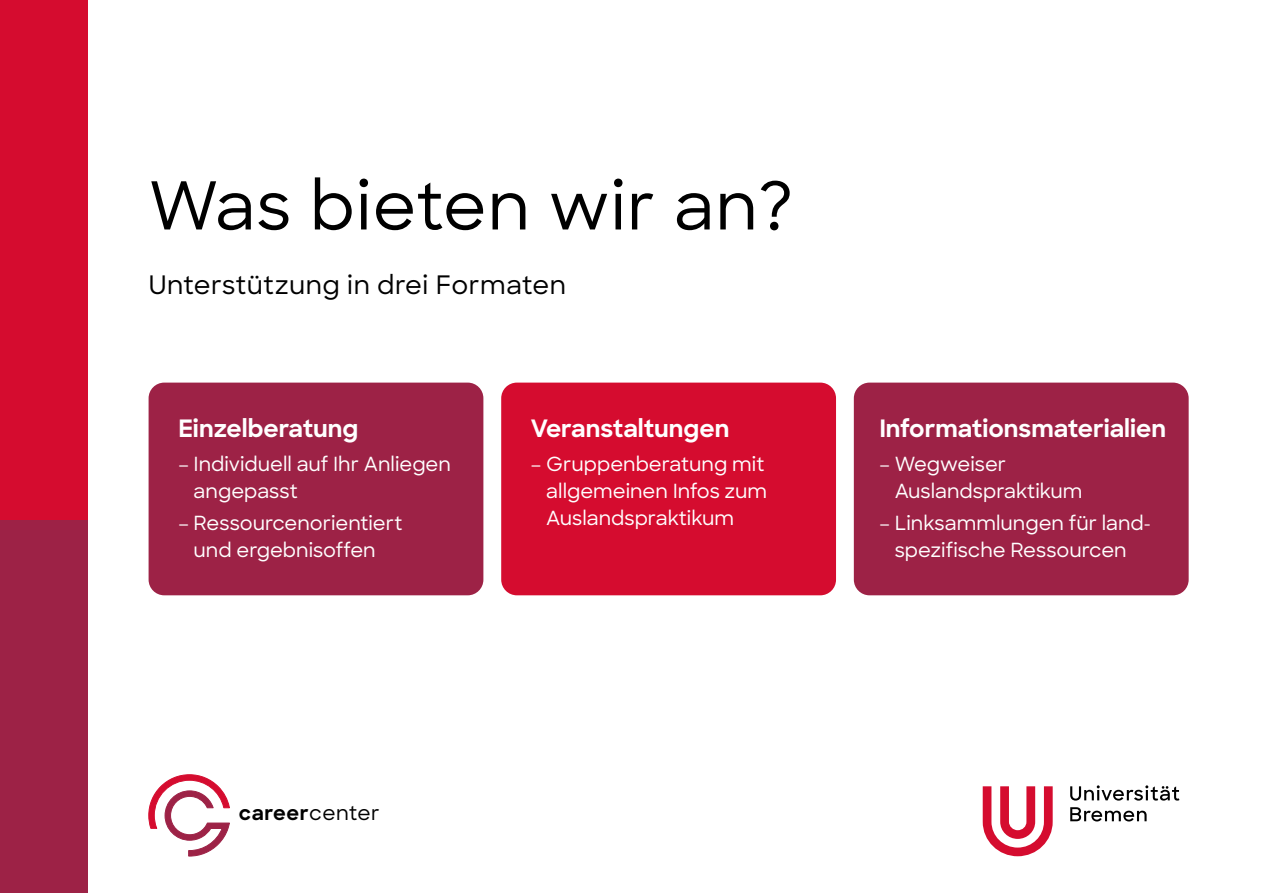
<style>
.page{position:relative;width:1263px;height:893px;background:#fff}
.page>*{position:absolute;margin:0;border:0;box-sizing:border-box;transform-origin:0 0}
.t1{font:500 66px "Sharp Sans";letter-spacing:.02em;color:#000}
.t2{font:500 25.5px "Sharp Sans";letter-spacing:.02em;color:#000}
.t3{font:700 24px "Sharp Sans";color:#fff}
.t4{font:700 19.95px "Sharp Sans";letter-spacing:.03em;color:#000}
.t5{font:500 19.5px/27px "Sharp Sans";color:#fff}
.s1{font-weight:500}
</style>
<div class="page">
<svg style="left:1070px;top:807px;width:76px;height:14px"></svg>
<svg style="left:1070px;top:785px;width:109px;height:16px"></svg>
<svg style="left:983px;top:786px;width:70px;height:70px"></svg>
<svg style="left:148px;top:774px;width:82px;height:82px"></svg>
<div style="left:0;top:0;width:87px;height:521px;background:#d50c2f"></div>
<div style="left:0;top:521px;width:87px;height:372px;background:#9d2246"></div>
<div style="left:149px;top:383px;width:334px;height:212px;background:#9d2246;border-radius:16px"></div>
<div style="left:501px;top:383px;width:335px;height:212px;background:#d50c2f;border-radius:16px"></div>
<div style="left:854px;top:383px;width:335px;height:212px;background:#9d2246;border-radius:16px"></div>
<h1 class="t1" style="left:149px;top:157px;width:647px">Was bieten wir an?</h1>
<h2 class="t2" style="left:149px;top:266px;width:419px">Unterstützung in drei Formaten</h2>
<p class="t3" style="left:178px;top:410px;width:182px">Einzelberatung</p>
<p class="t5" style="left:194px;top:450px;width:259px;text-indent:-15px">– Individuell auf Ihr Anliegen angepasst</p>
<p class="t5" style="left:178px;top:508px;width:226px;text-align:center">– Ressourcenorientiert und ergebnisoffen</p>
<p class="t3" style="left:531px;top:410px;width:200px">Veranstaltungen</p>
<p class="t5" style="left:546px;top:450px;width:222px;text-indent:-15px">– Gruppenberatung mit allgemeinen Infos zum<br>Auslandspraktikum</p>
<p class="t3" style="left:879px;top:410px;width:288px">Informationsmaterialien</p>
<p class="t5" style="left:895px;top:450px;width:189px;text-indent:-15px">– Wegweiser<br>Auslandspraktikum</p>
<p class="t5" style="left:879px;top:508px;width:273px;text-align:center">– Linksammlungen für land&shy;spezifische Ressourcen</p>
<p class="t4" style="left:239px;top:798px;width:142px">career<span class="s1">center</span></p>
</div>
